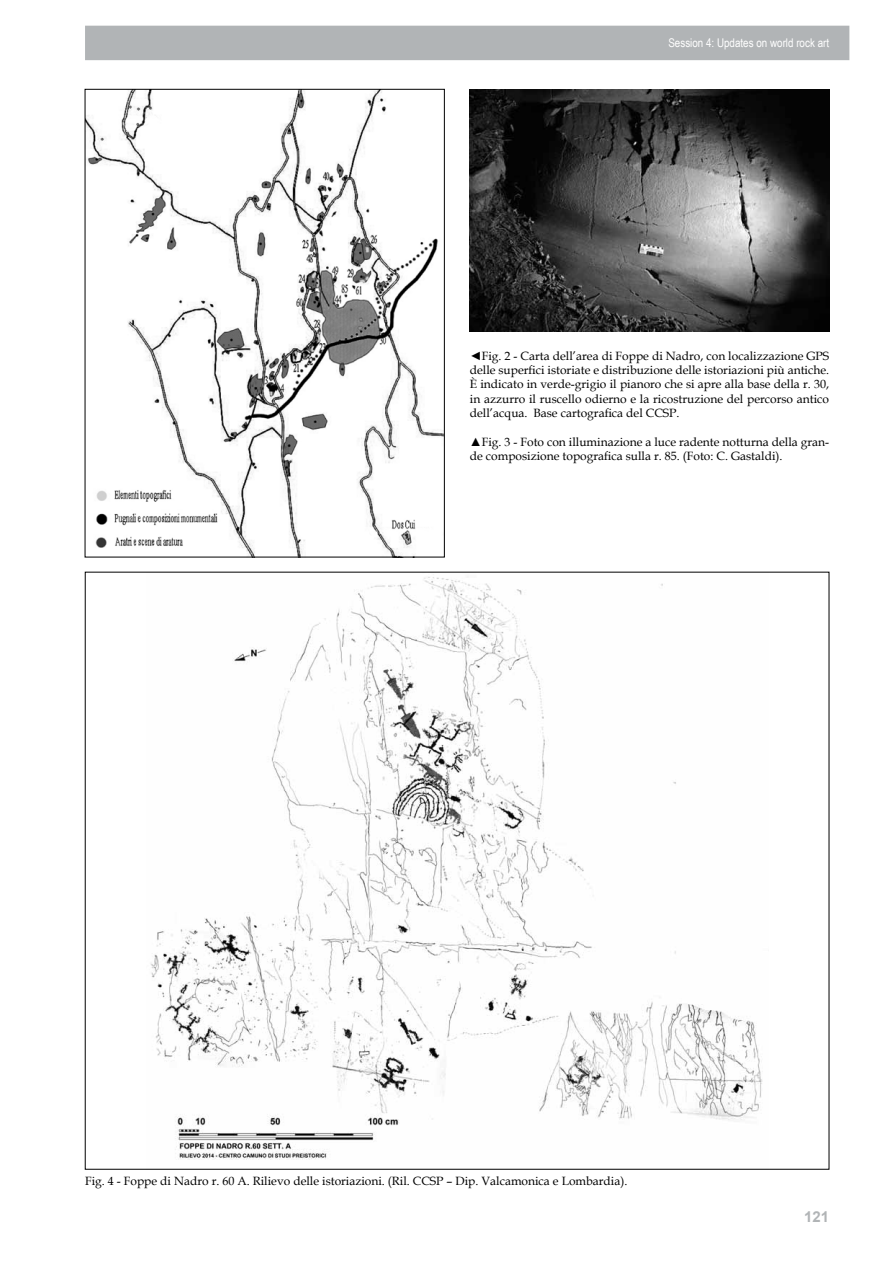
<style>
.page{position:relative;width:893px;height:1263px;background:#fff}
.page>*{position:absolute;margin:0;border:0;box-sizing:border-box;transform-origin:0 0}
.t1{font:700 15px "Arial";color:#b1b4b6}
.t2{font:12px/14.4px "Book Antiqua";color:#000;text-align:justify}
.t3{font:12px "Arial Narrow";color:#fff}
</style>
<div class="page">
<div style="left:85px;top:26px;width:764px;height:34px;background:#b1b4b6"></div>
<img style="left:87px;top:91px;width:356px;height:464px">
<img style="left:470px;top:89px;width:359px;height:243px">
<img style="left:150px;top:577px;width:613px;height:583px">
<p class="t3" style="left:668px;top:34px;width:162px">Session 4: Updates on world rock art</p>
<p class="t2" style="left:470px;top:348px;width:361px">◄Fig. 2 - Carta dell’area di Foppe di Nadro, con localizzazione GPS delle superfici istoriate e distribuzione delle istoriazioni più antiche.<br>È indicato in verde-grigio il pianoro che si apre alla base della r. 30, in azzurro il ruscello odierno e la ricostruzione del percorso antico dell’acqua. Base cartografica del CCSP.</p>
<p class="t2" style="left:470px;top:434px;width:361px">▲Fig. 3 - Foto con illuminazione a luce radente notturna della gran&shy;de composizione topografica sulla r. 85. (Foto: C. Gastaldi).</p>
<p class="t2" style="left:85px;top:1173px;width:544px">Fig. 4 - Foppe di Nadro r. 60 A. Rilievo delle istoriazioni. (Ril. CCSP – Dip. Valcamonica e Lombardia).</p>
<p class="t1" style="left:804px;top:1206px;width:27px">121</p>
</div>
